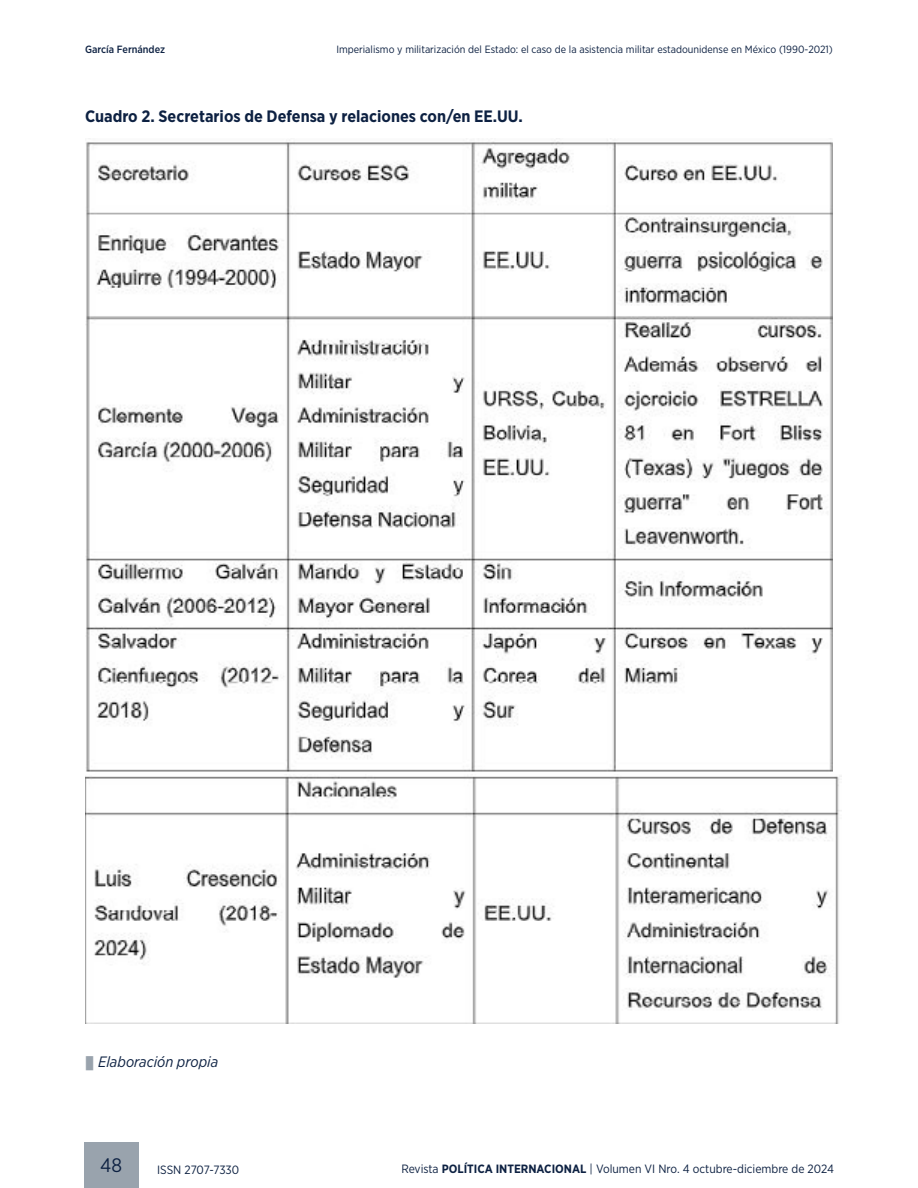
<style>
.page{position:relative;width:918px;height:1188px;background:#fff}
.page>*{position:absolute;margin:0;border:0;box-sizing:border-box;transform-origin:0 0}
.t1{font:19.5px "Gotham Narrow";color:#0d2142}
.t2{font:700 16.5px "Gotham Narrow";color:#0d2142}
.t3{font:italic 15px "Gotham Narrow";color:#0d2142}
.t4{font:12px "Gotham Narrow";color:#0d2142}
.t5{font:10.5px "Gotham Narrow";color:#0d2142}
.t6{font:500 10.5px "Gotham Narrow";color:#0d2142}
.s1{font-family:"STIX General";font-style:normal;color:#99a3ad}
.s2{font-weight:700}
</style>
<div class="page">
<img style="left:85px;top:138px;width:748px;height:634px">
<img style="left:85px;top:776px;width:756px;height:247px">
<div style="left:84px;top:1143px;width:54px;height:45px;background:#99a3ad"></div>
<p class="t6" style="left:85px;top:43px;width:82px">García Fernández</p>
<p class="t5" style="left:336px;top:43px;width:498px">Imperialismo y militarización del Estado: el caso de la asistencia militar estadounidense en México (1990-2021)</p>
<h2 class="t2" style="left:85px;top:105px;width:439px">Cuadro 2. Secretarios de Defensa y relaciones con/en EE.UU.</h2>
<h3 class="t3" style="left:85px;top:1052px;width:134px"><span class="s1">▮</span> Elaboración propia</h3>
<h1 class="t1" style="left:100px;top:1153px;width:23px">48</h1>
<p class="t4" style="left:157px;top:1162px;width:84px">ISSN 2707-7330</p>
<p class="t4" style="left:401px;top:1162px;width:434px">Revista <span class="s2">POLÍTICA INTERNACIONAL</span> | Volumen VI Nro. 4 octubre-diciembre de 2024</p>
</div>
